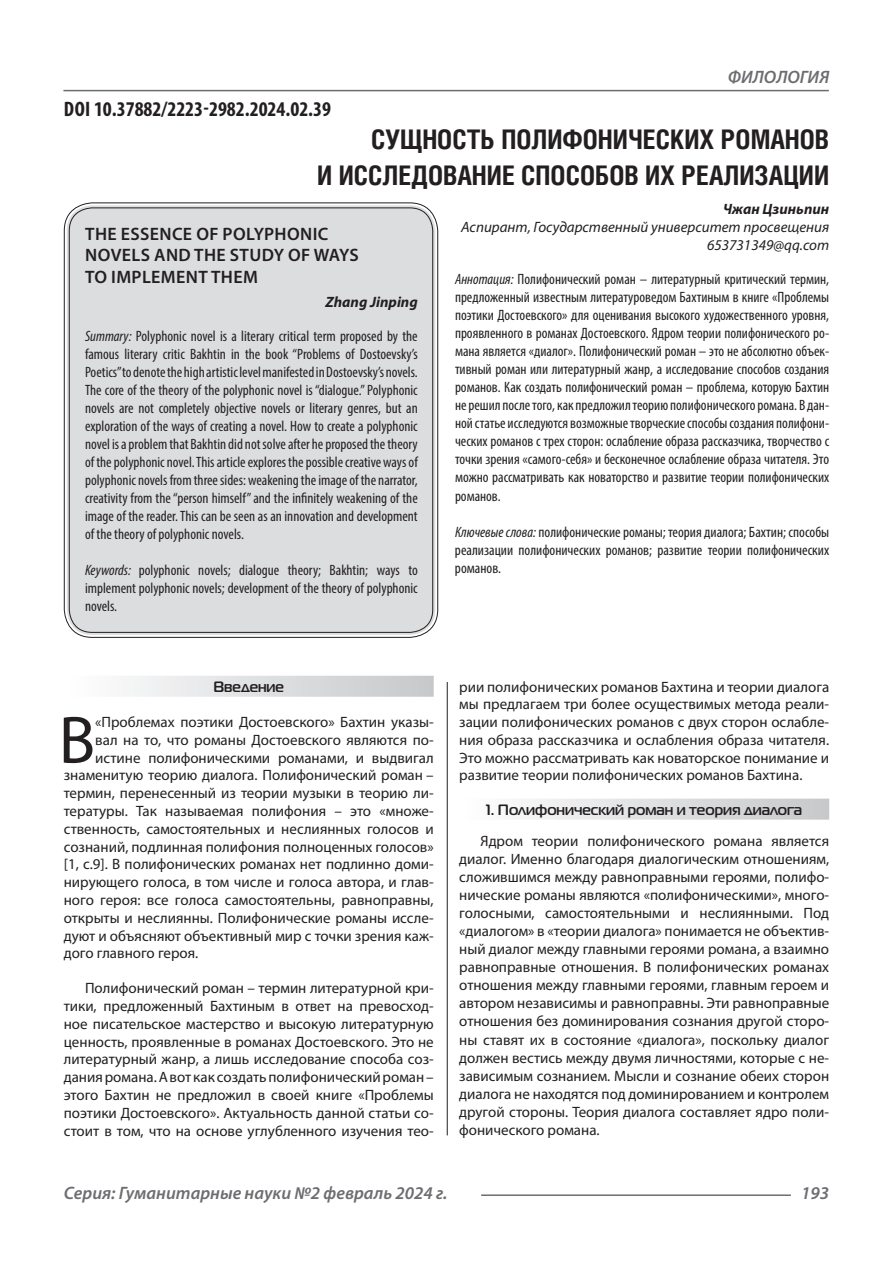
<style>
.page{position:relative;width:893px;height:1263px;background:#fff}
.page>*{position:absolute;margin:0;border:0;box-sizing:border-box;transform-origin:0 0}
.Статья_текст_первый{font:67.5px "Myriad Pro";color:#231f20}
.Статья_название{font:700 27px "Helios Cond C";color:#231f20}
.ДОИ{font:700 condensed 21px "Myriad Pro";color:#231f20}
.Статья_название_англ{font:600 18px "Myriad Pro";letter-spacing:.02em;color:#231f20}
.t1{font:italic 600 18px "Myriad Pro";color:#6c6d70}
.Статья_текст{font:15px/18px "Myriad Pro";color:#231f20;text-align:justify}
.Статья_аннотация_тек{font:condensed 15px/18px "Myriad Pro";color:#231f20;text-align:justify}
.Статья_аннотация_анг{font:condensed 15px/18px "Myriad Pro";color:#231f20;text-align:justify}
.Статья_текст_первый-2{font:15px "Myriad Pro";color:#231f20}
.Статья_автор_инфо{font:italic 15px "Myriad Pro";color:#231f20}
.Статья_подзаголовок{font:700 15px "Magistral C";color:#231f20}
.Статья_автор_фио_рус{font:italic 700 15px "Myriad Pro";color:#231f20}
.Статья_автор_англ{font:italic 700 15px "Myriad Pro";color:#231f20}
.s1{font-style:italic}
</style>
<div class="page">
<hr style="left:447px;top:128px;width:1px;height:1007px;background:#231f20">
<hr style="left:63px;top:90px;width:766px;height:1px;background:#6c6d70">
<hr style="left:481px;top:1194px;width:310px;height:2px;background:#6c6d70">
<div style="left:67px;top:205px;width:368px;height:430px;background:#dcdddf;border-radius:26px"></div>
<div style="left:64px;top:676px;width:370px;height:21px;background:linear-gradient(to right,#fefeff,#c6c8ca)"></div>
<div style="left:459px;top:799px;width:370px;height:21px;background:linear-gradient(to right,#fefeff,#c6c8ca)"></div>
<p class="ДОИ" style="left:64px;top:96px;width:269px">DOI 10.37882/2223-2982.2024.02.39</p>
<p class="t1" style="left:728px;top:66px;width:103px">ФИЛОЛОГИЯ</p>
<p class="Статья_название" style="left:371px;top:124px;width:460px">СУЩНОСТЬ ПОЛИФОНИЧЕСКИХ РОМАНОВ</p>
<p class="Статья_название" style="left:317px;top:160px;width:513px">И ИССЛЕДОВАНИЕ СПОСОБОВ ИХ РЕАЛИЗАЦИИ</p>
<p class="Статья_автор_фио_рус" style="left:723px;top:199px;width:107px">Чжан Цзиньпин</p>
<p class="Статья_автор_инфо" style="left:461px;top:218px;width:369px">Аспирант, Государственный университет просвещения</p>
<p class="Статья_автор_инфо" style="left:707px;top:236px;width:124px">653731349@qq.com</p>
<p class="Статья_аннотация_тек" style="left:455px;top:270px;width:376px"><span class="s1">Аннотация:</span> Полифонический роман – литературный критический термин, предложенный известным литературоведом Бахтиным в книге «Проблемы поэтики Достоевского» для оценивания высокого художественного уровня, проявленного в романах Достоевского. Ядром теории полифонического ро&shy;мана является «диалог». Полифонический роман – это не абсолютно объек&shy;тивный роман или литературный жанр, а исследование способов создания романов. Как создать полифонический роман – проблема, которую Бахтин не решил после того, как предложил теорию полифонического романа. В дан&shy;ной статье исследуются возможные творческие способы создания полифони&shy;ческих романов с трех сторон: ослабление образа рассказчика, творчество с точки зрения «самого-себя» и бесконечное ослабление образа читателя. Это можно рассматривать как новаторство и развитие теории полифонических романов.</p>
<p class="Статья_аннотация_тек" style="left:455px;top:522px;width:376px"><span class="s1">Ключевые слова:</span> полифонические романы; теория диалога; Бахтин; способы реализации полифонических романов; развитие теории полифонических романов.</p>
<p class="Статья_название_англ" style="left:85px;top:222px;width:245px">THE ESSENCE OF POLYPHONIC</p>
<p class="Статья_название_англ" style="left:85px;top:244px;width:275px">NOVELS AND THE STUDY OF WAYS</p>
<p class="Статья_название_англ" style="left:85px;top:265px;width:174px">TO IMPLEMENT THEM</p>
<p class="Статья_автор_англ" style="left:325px;top:292px;width:94px">Zhang Jinping</p>
<p class="Статья_аннотация_анг" style="left:85px;top:327px;width:334px"><span class="s1">Summary:</span> Polyphonic novel is a literary critical term proposed by the famous literary critic Bakhtin in the book “Problems of Dostoevsky’s Poetics” to denote the high artistic level manifested in Dostoevsky’s novels.<br>The core of the theory of the polyphonic novel is “dialogue.” Polyphonic novels are not completely objective novels or literary genres, but an exploration of the ways of creating a novel. How to create a polyphonic novel is a problem that Bakhtin did not solve after he proposed the theory of the polyphonic novel. This article explores the possible creative ways of polyphonic novels from three sides: weakening the image of the narrator, creativity from the “person himself” and the infinitely weakening of the image of the reader. This can be seen as an innovation and development of the theory of polyphonic novels.</p>
<p class="Статья_аннотация_анг" style="left:85px;top:561px;width:334px"><span class="s1">Keywords:</span> polyphonic novels; dialogue theory; Bakhtin; ways to implement polyphonic novels; development of the theory of polyphonic novels.</p>
<p class="Статья_подзаголовок" style="left:213px;top:678px;width:72px">Введение</p>
<p class="Статья_текст_первый" style="left:59px;top:698px;width:38px">В</p>
<p class="Статья_текст_первый-2" style="left:95px;top:713px;width:340px">«Проблемах поэтики Достоевского» Бахтин указы-</p>
<p class="Статья_текст_первый-2" style="left:95px;top:731px;width:340px">вал на то, что романы Достоевского являются по-</p>
<p class="Статья_текст_первый-2" style="left:95px;top:748px;width:340px">истине полифоническими романами, и выдвигал</p>
<p class="Статья_текст_первый-2" style="left:64px;top:766px;width:371px">знаменитую теорию диалога. Полифонический роман –</p>
<p class="Статья_текст_первый-2" style="left:64px;top:784px;width:371px">термин, перенесенный из теории музыки в теорию ли-</p>
<p class="Статья_текст_первый-2" style="left:64px;top:802px;width:371px">тературы. Так называемая полифония – это «множе-</p>
<p class="Статья_текст_первый-2" style="left:64px;top:819px;width:371px">ственность, самостоятельных и неслиянных голосов и</p>
<p class="Статья_текст_первый-2" style="left:64px;top:837px;width:371px">сознаний, подлинная полифония полноценных голосов»</p>
<p class="Статья_текст_первый-2" style="left:64px;top:855px;width:371px">[1, с.9]. В полифонических романах нет подлинно доми-</p>
<p class="Статья_текст_первый-2" style="left:64px;top:873px;width:371px">нирующего голоса, в том числе и голоса автора, и глав-</p>
<p class="Статья_текст_первый-2" style="left:64px;top:891px;width:371px">ного героя: все голоса самостоятельны, равноправны,</p>
<p class="Статья_текст_первый-2" style="left:64px;top:908px;width:371px">открыты и неслиянны. Полифонические романы иссле-</p>
<p class="Статья_текст_первый-2" style="left:64px;top:926px;width:371px">дуют и объясняют объективный мир с точки зрения каж-</p>
<p class="Статья_текст_первый-2" style="left:64px;top:944px;width:136px">дого главного героя.</p>
<p class="Статья_текст" style="left:64px;top:979px;width:371px;text-indent:21px">Полифонический роман – термин литературной кри&shy;тики, предложенный Бахтиным в ответ на превосход&shy;ное писательское мастерство и высокую литературную ценность, проявленные в романах Достоевского. Это не литературный жанр, а лишь исследование способа соз&shy;дания романа. А вот как создать полифонический роман – этого Бахтин не предложил в своей книге «Проблемы поэтики Достоевского». Актуальность данной статьи со&shy;стоит в том, что на основе углубленного изучения тео-</p>
<p class="Статья_текст" style="left:459px;top:677px;width:371px">рии полифонических романов Бахтина и теории диалога мы предлагаем три более осуществимых метода реали&shy;зации полифонических романов с двух сторон ослабле&shy;ния образа рассказчика и ослабления образа читателя.<br>Это можно рассматривать как новаторское понимание и развитие теории полифонических романов Бахтина.</p>
<p class="Статья_подзаголовок" style="left:486px;top:801px;width:318px">1. Полифонический роман и теория диалога</p>
<p class="Статья_текст" style="left:459px;top:832px;width:371px;text-indent:21px">Ядром теории полифонического романа является диалог. Именно благодаря диалогическим отношениям, сложившимся между равноправными героями, полифо&shy;нические романы являются «полифоническими», много&shy;голосными, самостоятельными и неслиянными. Под «диалогом» в «теории диалога» понимается не объектив&shy;ный диалог между главными героями романа, а взаимно равноправные отношения. В полифонических романах отношения между главными героями, главным героем и автором независимы и равноправны. Эти равноправные отношения без доминирования сознания другой сторо&shy;ны ставят их в состояние «диалога», поскольку диалог должен вестись между двумя личностями, которые с не&shy;зависимым сознанием. Мысли и сознание обеих сторон диалога не находятся под доминированием и контролем другой стороны. Теория диалога составляет ядро поли&shy;фонического романа.</p>
<p class="t1" style="left:64px;top:1182px;width:385px">Серия: Гуманитарные науки №2 февраль 2024 г.</p>
<p class="t1" style="left:801px;top:1182px;width:30px">193</p>
</div>
